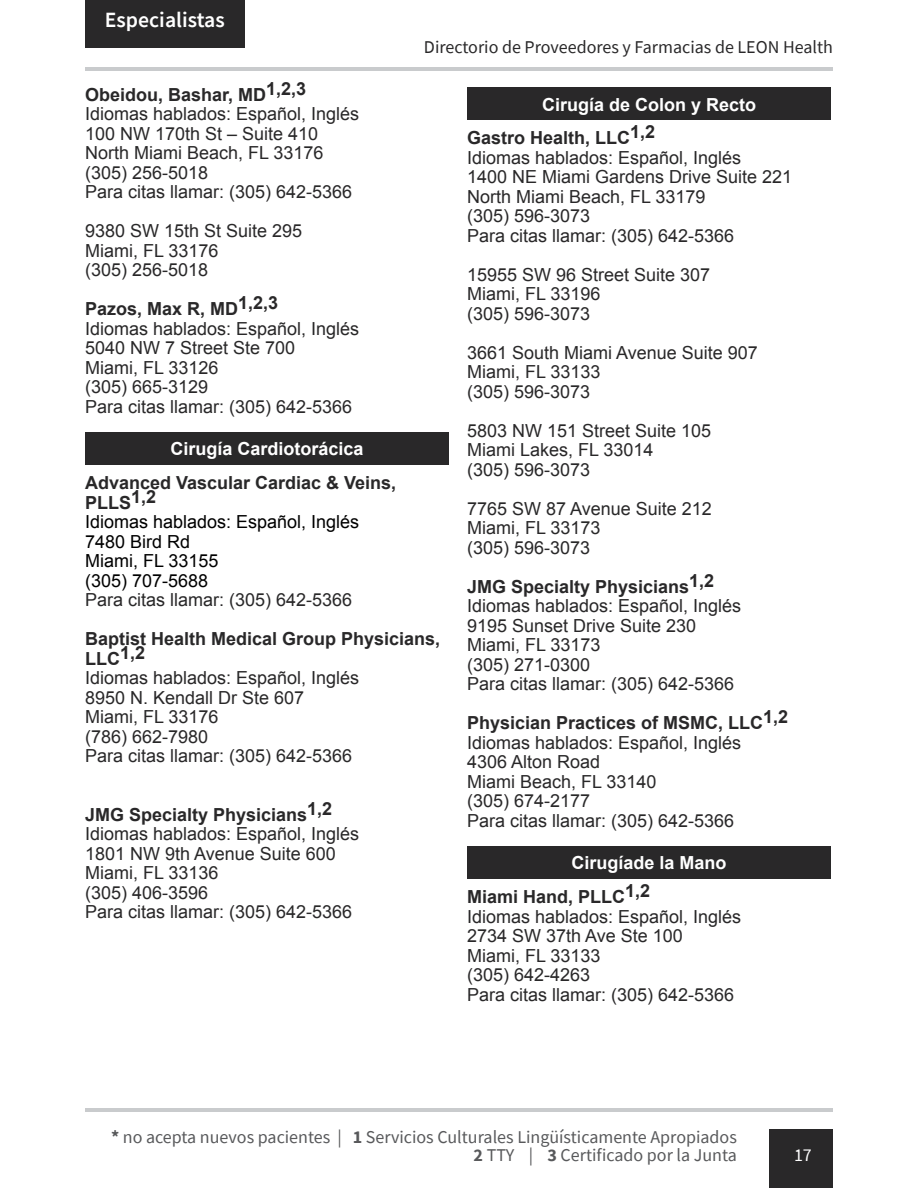
<style>
.page{position:relative;width:918px;height:1188px;background:#fff}
.page>*{position:absolute;margin:0;border:0;box-sizing:border-box;transform-origin:0 0}
.t1{font:600 21.75px "Source Sans Pro";color:#fff}
.t2{font:18px/19.5px "Arial";color:#292829}
.t3{font:700 18px/19.5px "Arial";color:#292829}
.t4{font:18px/18px "Source Sans Pro";color:#58595b;text-align:right}
.t5{font:18px/19.5px "Arial";color:#000}
.t6{font:700 18px "Arial";color:#fff}
.t7{font:18px "Source Sans Pro";color:#292829}
.t8{font:18px "Source Sans Pro";color:#fff}
.s1{font-weight:700}
</style>
<div class="page">
<div style="left:770px;top:1129px;width:63px;height:59px;background:#292829"></div>
<hr style="left:85px;top:1108px;width:748px;height:4px;background:#c9cbcd">
<hr style="left:85px;top:67px;width:748px;height:3px;background:#c9cbcd">
<div style="left:85px;top:0;width:160px;height:48px;background:#292829"></div>
<div style="left:85px;top:432px;width:364px;height:33px;background:#292829"></div>
<div style="left:467px;top:88px;width:364px;height:32px;background:#292829"></div>
<div style="left:467px;top:846px;width:364px;height:33px;background:#292829"></div>
<p class="t1" style="left:105px;top:6px;width:121px">Especialistas</p>
<p class="t7" style="left:424px;top:36px;width:411px">Directorio de Proveedores y Farmacias de LEON Health</p>
<p class="t3" style="left:85px;top:85px;width:223px">Obeidou, Bashar, MD1,2,3</p>
<p class="t2" style="left:85px;top:104px;width:276px">Idiomas hablados: Español, Inglés<br>100 NW 170th St – Suite 410<br>North Miami Beach, FL 33176 (305) 256-5018<br>Para citas llamar: (305) 642-5366</p>
<p class="t2" style="left:85px;top:221px;width:219px">9380 SW 15th St Suite 295<br>Miami, FL 33176<br>(305) 256-5018</p>
<p class="t3" style="left:85px;top:300px;width:195px">Pazos, Max R, MD1,2,3</p>
<p class="t2" style="left:85px;top:319px;width:276px">Idiomas hablados: Español, Inglés<br>5040 NW 7 Street Ste 700<br>Miami, FL 33126<br>(305) 665-3129<br>Para citas llamar: (305) 642-5366</p>
<p class="t6" style="left:170px;top:437px;width:195px">Cirugía Cardiotorácica</p>
<p class="t3" style="left:85px;top:474px;width:313px">Advanced Vascular Cardiac &amp; Veins,<br>PLLS1,2</p>
<p class="t5" style="left:85px;top:512px;width:276px">Idiomas hablados: Español, Inglés<br>7480 Bird Rd<br>Miami, FL 33155<br>(305) 707-5688</p>
<p class="t2" style="left:85px;top:590px;width:269px">Para citas llamar: (305) 642-5366</p>
<p class="t3" style="left:85px;top:631px;width:357px;line-height:16.5px">Baptist Health Medical Group Physicians,<br>LLC1,2</p>
<p class="t2" style="left:85px;top:668px;width:276px">Idiomas hablados: Español, Inglés<br>8950 N. Kendall Dr Ste 607<br>Miami, FL 33176<br>(786) 662-7980<br>Para citas llamar: (305) 642-5366</p>
<p class="t3" style="left:85px;top:805px;width:249px">JMG Specialty Physicians1,2</p>
<p class="t2" style="left:85px;top:824px;width:276px">Idiomas hablados: Español, Inglés<br>1801 NW 9th Avenue Suite 600<br>Miami, FL 33136<br>(305) 406-3596<br>Para citas llamar: (305) 642-5366</p>
<p class="t6" style="left:542px;top:92px;width:216px">Cirugía de Colon y Recto</p>
<p class="t3" style="left:467px;top:129px;width:190px">Gastro Health, LLC1,2</p>
<p class="t2" style="left:467px;top:148px;width:327px">Idiomas hablados: Español, Inglés<br>1400 NE Miami Gardens Drive Suite 221<br>North Miami Beach, FL 33179<br>(305) 596-3073<br>Para citas llamar: (305) 642-5366</p>
<p class="t2" style="left:467px;top:265px;width:245px">15955 SW 96 Street Suite 307<br>Miami, FL 33196<br>(305) 596-3073</p>
<p class="t2" style="left:467px;top:343px;width:292px">3661 South Miami Avenue Suite 907<br>Miami, FL 33133<br>(305) 596-3073</p>
<p class="t2" style="left:467px;top:421px;width:246px">5803 NW 151 Street Suite 105<br>Miami Lakes, FL 33014<br>(305) 596-3073</p>
<p class="t2" style="left:467px;top:499px;width:246px">7765 SW 87 Avenue Suite 212<br>Miami, FL 33173<br>(305) 596-3073</p>
<p class="t3" style="left:467px;top:577px;width:249px">JMG Specialty Physicians1,2</p>
<p class="t2" style="left:467px;top:597px;width:276px">Idiomas hablados: Español, Inglés<br>9195 Sunset Drive Suite 230<br>Miami, FL 33173<br>(305) 271-0300<br>Para citas llamar: (305) 642-5366</p>
<p class="t3" style="left:467px;top:714px;width:323px">Physician Practices of MSMC, LLC1,2</p>
<p class="t2" style="left:467px;top:733px;width:276px">Idiomas hablados: Español, Inglés<br>4306 Alton Road<br>Miami Beach, FL 33140<br>(305) 674-2177<br>Para citas llamar: (305) 642-5366</p>
<p class="t6" style="left:572px;top:851px;width:157px">Cirugíade la Mano</p>
<p class="t3" style="left:467px;top:888px;width:185px">Miami Hand, PLLC1,2</p>
<p class="t2" style="left:467px;top:907px;width:276px">Idiomas hablados: Español, Inglés<br>2734 SW 37th Ave Ste 100<br>Miami, FL 33133<br>(305) 642-4263<br>Para citas llamar: (305) 642-5366</p>
<p class="t4" style="left:111px;top:1128px;width:627px"><span class="s1">*</span> no acepta nuevos pacientes | <span class="s1">1</span> Servicios Culturales Lingüísticamente Apropiados<br><span class="s1">2</span> TTY | <span class="s1">3</span> Certificado por la Junta</p>
<p class="t8" style="left:794px;top:1143px;width:19px">17</p>
</div>
